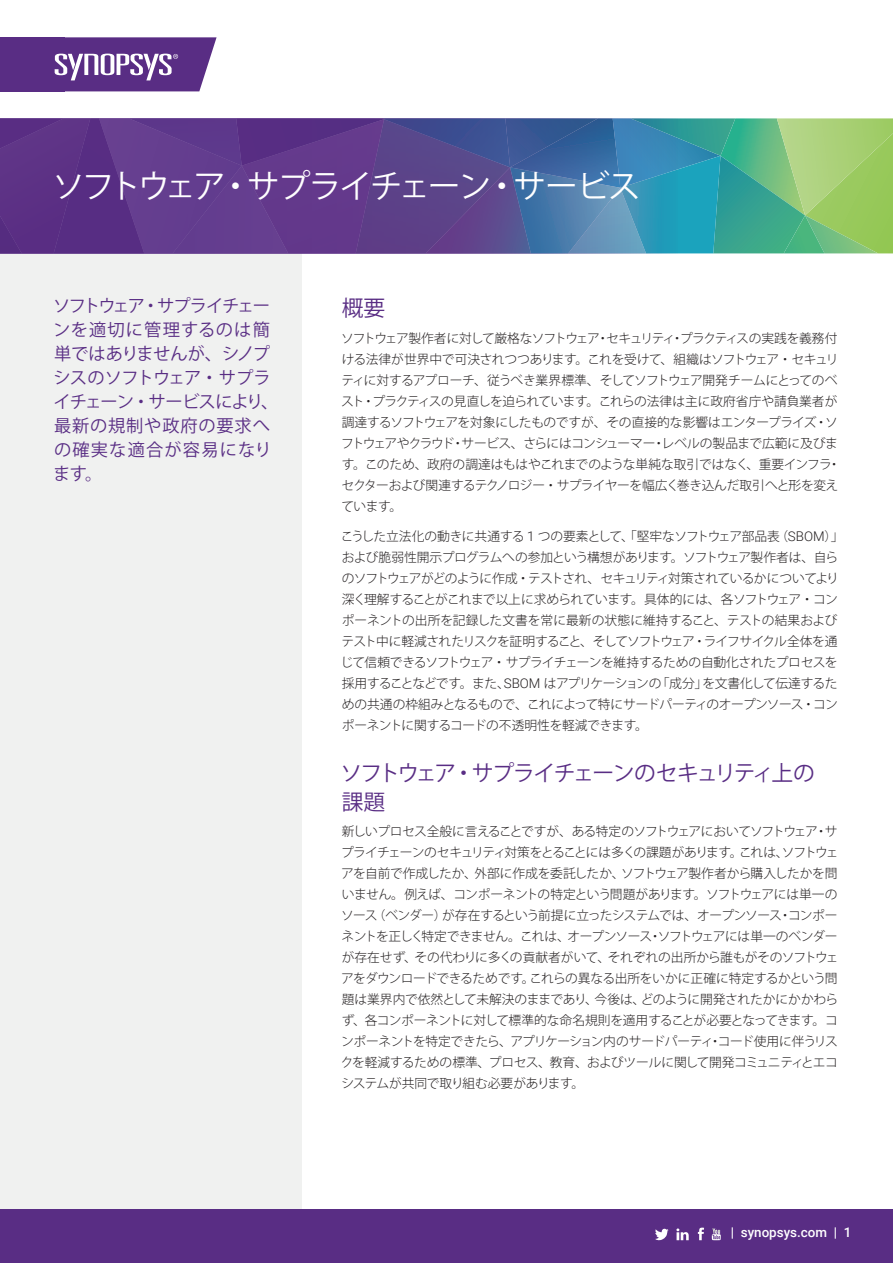
<style>
.page{position:relative;width:893px;height:1263px;background:#fff}
.page>*{position:absolute;margin:0;border:0;box-sizing:border-box;transform-origin:0 0}
.t1{font:32.25px "Koz Go Pro";letter-spacing:-.06em;color:#fff}
.t2{font:21.75px/28.5px "Koz Go Pro";letter-spacing:-.09em;color:#592d84}
.t3{font:17.25px/24px "Koz Go Pro";color:#592d84}
.t4{font:500 13.35px "Roboto";color:#fff}
.t5{font:300 12.75px/21px "Koz Go Pro";letter-spacing:-.04em;color:#231f20}
.s1{font-family:"Roboto";font-size:13.35px}
</style>
<div class="page">
<div style="left:0;top:226px;width:302px;height:991px;background:#f0f1f0"></div>
<div style="left:0;top:1209px;width:893px;height:54px;background:#592d84"></div>
<svg style="left:655px;top:1228px;width:13px;height:12px"></svg>
<svg style="left:698px;top:1227px;width:6px;height:13px"></svg>
<svg style="left:712px;top:1228px;width:9px;height:12px"></svg>
<svg style="left:676px;top:1228px;width:13px;height:12px"></svg>
<svg style="left:678px;top:118px;width:215px;height:135px;background:#67b886"></svg>
<svg style="left:0;top:118px;width:678px;height:135px;background:#564b92"></svg>
<div style="left:0;top:37px;width:65px;height:54px;background:#592d84"></div>
<svg style="left:54px;top:37px;width:163px;height:54px"></svg>
<h1 class="t1" style="left:52px;top:166px;width:590px">ソフトウェア・サプライチェーン・サービス</h1>
<h3 class="t3" style="left:53px;top:294px;width:227px">ソフトウェア・サプライチェーンを適切に管理するのは簡単ではありませんが、シノプシスのソフトウェア・サプライチェーン・サービスにより、最新の規制や政府の要求への確実な適合が容易になります。</h3>
<h2 class="t2" style="left:342px;top:294px;width:45px">概要</h2>
<p class="t5" style="left:341px;top:328px;width:501px">ソフトウェア製作者に対して厳格なソフトウェア・セキュリティ・プラクティスの実践を義務付ける法律が世界中で可決されつつあります。これを受けて、組織はソフトウェア・セキュリティに対するアプローチ、従うべき業界標準、そしてソフトウェア開発チームにとってのベスト・プラクティスの見直しを迫られています。これらの法律は主に政府省庁や請負業者が調達するソフトウェアを対象にしたものですが、その直接的な影響はエンタープライズ・ソフトウェアやクラウド・サービス、さらにはコンシューマー・レベルの製品まで広範に及びます。このため、政府の調達はもはやこれまでのような単純な取引ではなく、重要インフラ・セクターおよび関連するテクノロジー・サプライヤーを幅広く巻き込んだ取引へと形を変えています。</p>
<p class="t5" style="left:340px;top:526px;width:505px">こうした立法化の動きに共通する <span class="s1">1</span> つの要素として、「堅牢なソフトウェア部品表（<span class="s1">SBOM</span>）」および脆弱性開示プログラムへの参加という構想があります。ソフトウェア製作者は、自らのソフトウェアがどのように作成・テストされ、セキュリティ対策されているかについてより深く理解することがこれまで以上に求められています。具体的には、各ソフトウェア・コンポーネントの出所を記録した文書を常に最新の状態に維持すること、テストの結果およびテスト中に軽減されたリスクを証明すること、そしてソフトウェア・ライフサイクル全体を通じて信頼できるソフトウェア・サプライチェーンを維持するための自動化されたプロセスを採用することなどです。また、<span class="s1">SBOM</span> はアプリケーションの「成分」を文書化して伝達するための共通の枠組みとなるもので、これによって特にサードパーティのオープンソース・コンポーネントに関するコードの不透明性を軽減できます。</p>
<h2 class="t2" style="left:341px;top:760px;width:476px">ソフトウェア・サプライチェーンのセキュリティ上の課題</h2>
<p class="t5" style="left:341px;top:821px;width:499px;text-align:justify">新しいプロセス全般に言えることですが、ある特定のソフトウェアにおいてソフトウェア・サプライチェーンのセキュリティ対策をとることには多くの課題があります。これは、ソフトウェアを自前で作成したか、外部に作成を委託したか、ソフトウェア製作者から購入したかを問いません。例えば、コンポーネントの特定という問題があります。ソフトウェアには単一のソース（ベンダー）が存在するという前提に立ったシステムでは、オープンソース・コンポーネントを正しく特定できません。これは、オープンソース・ソフトウェアには単一のベンダーが存在せず、その代わりに多くの貢献者がいて、それぞれの出所から誰もがそのソフトウェアをダウンロードできるためです。これらの異なる出所をいかに正確に特定するかという問題は業界内で依然として未解決のままであり、今後は、どのように開発されたかにかかわらず、各コンポーネントに対して標準的な命名規則を適用することが必要となってきます。コンポーネントを特定できたら、アプリケーション内のサードパーティ・コード使用に伴うリスクを軽減するための標準、プロセス、教育、およびツールに関して開発コミュニティとエコシステムが共同で取り組む必要があります。</p>
<p class="t4" style="left:731px;top:1223px;width:122px">| synopsys.com | 1</p>
</div>
